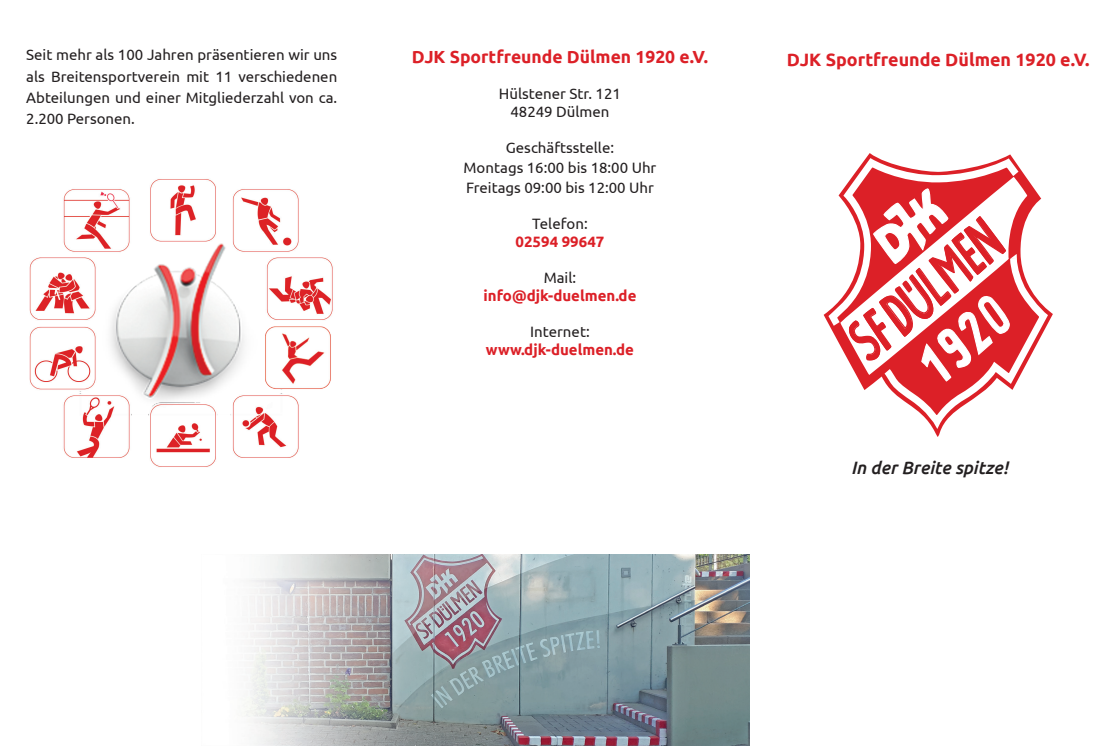
<style>
.page{position:relative;width:1120px;height:747px;background:#fff}
.page>*{position:absolute;margin:0;border:0;box-sizing:border-box;transform-origin:0 0}
.t1{font:700 17.88px "Ubuntu";color:#dc2027}
.t2{font:italic 500 17.88px "Ubuntu";color:#231f20}
.t3{font:700 17.5px "Ubuntu";color:#dc2027}
.t4{font:15px/21.2px "Ubuntu";color:#231f20;text-align:justify}
.t5{font:700 15px "Ubuntu";color:#dc2027}
</style>
<div class="page">
<svg style="left:825px;top:153px;width:224px;height:269px"></svg>
<svg style="left:840px;top:177px;width:186px;height:198px"></svg>
<svg style="left:848px;top:186px;width:168px;height:196px"></svg>
<img style="left:244px;top:554px;width:504px;height:192px">
<img style="left:29px;top:179px;width:304px;height:288px">
<p class="t4" style="left:26px;top:44px;width:312px">Seit mehr als 100 Jahren präsentieren wir uns als Breitensportverein mit 11 verschiedenen Abteilungen und einer Mitgliederzahl von ca.<br>2.200 Personen.</p>
<p class="t3" style="left:412px;top:46px;width:298px">DJK Sportfreunde Dülmen 1920 e.V.</p>
<p class="t4" style="left:499px;top:82px;width:123px">Hülstener Str. 121</p>
<p class="t4" style="left:510px;top:100px;width:101px">48249 Dülmen</p>
<p class="t4" style="left:505px;top:136px;width:110px">Geschäftsstelle:</p>
<p class="t4" style="left:463px;top:157px;width:194px;line-height:20px">Montags 16:00 bis 18:00 Uhr<br>Freitags 09:00 bis 12:00 Uhr</p>
<p class="t4" style="left:532px;top:212px;width:57px">Telefon:</p>
<p class="t5" style="left:515px;top:232px;width:90px">02594 99647</p>
<p class="t4" style="left:543px;top:266px;width:34px">Mail:</p>
<p class="t5" style="left:483px;top:286px;width:154px">info@djk-duelmen.de</p>
<p class="t4" style="left:530px;top:320px;width:61px">Internet:</p>
<p class="t5" style="left:486px;top:340px;width:150px">www.djk-duelmen.de</p>
<p class="t1" style="left:786px;top:49px;width:304px">DJK Sportfreunde Dülmen 1920 e.V.</p>
<p class="t2" style="left:850px;top:457px;width:158px">In der Breite spitze!</p>
</div>
